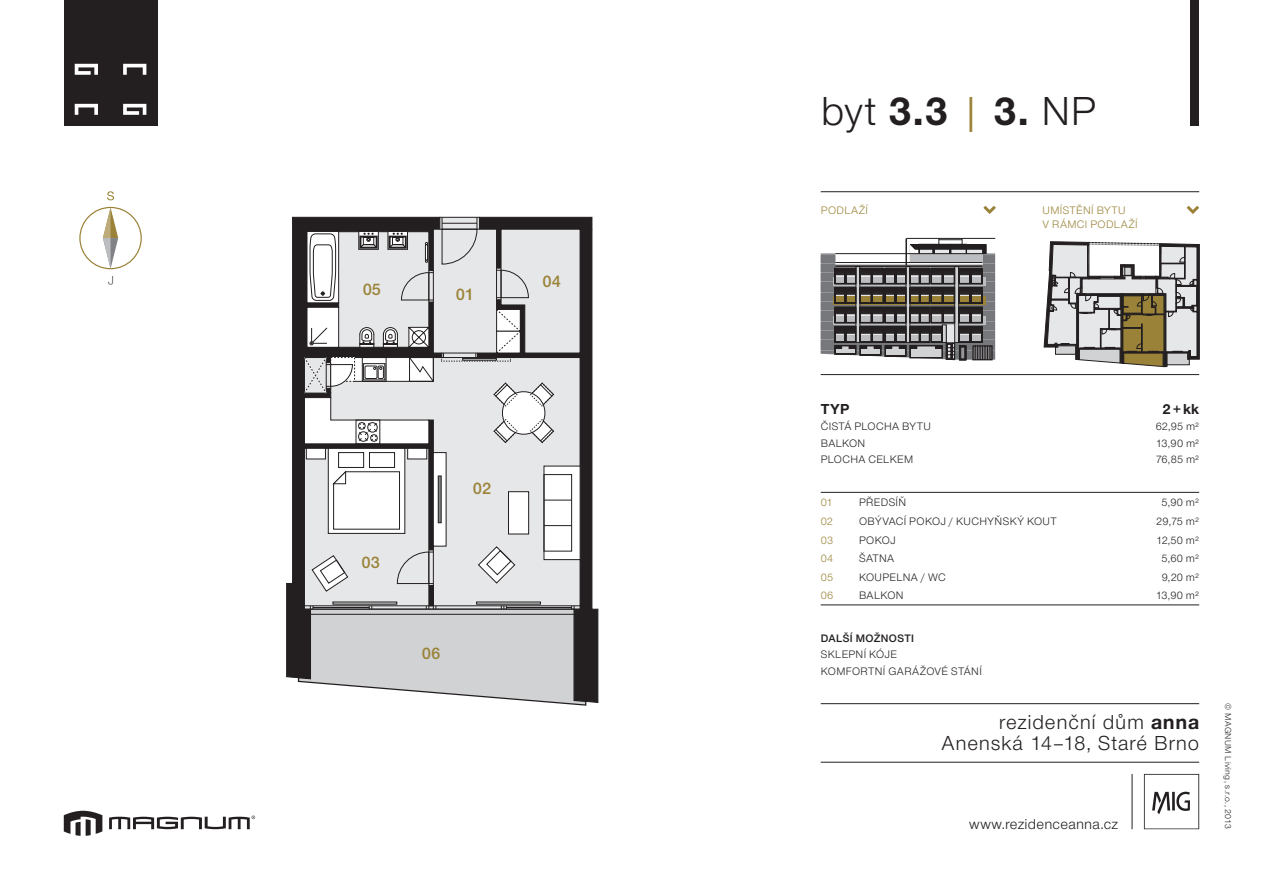
<style>
.page{position:relative;width:1263px;height:893px;background:#fff}
.page>*{position:absolute;margin:0;border:0;box-sizing:border-box;transform-origin:0 0}
.t1{font:42px "Nimbus Sans Novus TOT";color:#231f20}
.t2{font:21px/21px "Nimbus Sans Novus TOT";letter-spacing:.035em;color:#231f20;text-align:right}
.t3{font:17.25px "Nimbus Sans Novus TOT Sem Bol";color:#9a8338}
.t4{font:15px "Nimbus Sans Novus TOT";letter-spacing:.015em;color:#231f20}
.t5{font:700 15px "Nimbus Sans Novus TOT";color:#231f20}
.t6{font:11.25px/16.5px "Nimbus Sans Novus TOT";letter-spacing:.03em;color:#231f20}
.t7{font:11.25px/13.5px "Nimbus Sans Novus TOT";letter-spacing:.035em;color:#9a8338}
.t8{font:11.25px "Nimbus Sans Novus TOT Sem Bol";letter-spacing:.035em;color:#231f20}
.t9{font:9px "Nimbus Sans Novus TOT";letter-spacing:.045em;color:#231f20}
.s1{font-weight:700}
.s2{color:#9a8338}
</style>
<div class="page">
<svg style="left:109px;top:816px;width:146px;height:13px"></svg>
<svg style="left:64px;top:811px;width:38px;height:25px"></svg>
<div style="left:64px;top:0;width:93px;height:125px;background:#231f20"></div>
<svg style="left:123px;top:104px;width:23px;height:11px"></svg>
<svg style="left:123px;top:64px;width:23px;height:11px"></svg>
<svg style="left:75px;top:64px;width:23px;height:11px"></svg>
<svg style="left:75px;top:104px;width:23px;height:11px"></svg>
<div style="left:1191px;top:0;width:8px;height:125px;background:#231f20"></div>
<hr style="left:821px;top:762px;width:378px;height:1px;background:#231f20">
<svg style="left:1144px;top:774px;width:55px;height:55px"></svg>
<hr style="left:1132px;top:774px;width:1px;height:55px;background:#231f20">
<hr style="left:821px;top:703px;width:378px;height:1px;background:#231f20">
<svg style="left:108px;top:276px;width:5px;height:9px"></svg>
<svg style="left:107px;top:191px;width:7px;height:9px"></svg>
<svg style="left:103px;top:207px;width:15px;height:62px"></svg>
<hr style="left:821px;top:191px;width:378px;height:1px;background:#231f20">
<hr style="left:821px;top:374px;width:378px;height:1px;background:#231f20">
<svg style="left:821px;top:238px;width:174px;height:122px"></svg>
<svg style="left:1044px;top:242px;width:155px;height:125px"></svg>
<svg style="left:983px;top:206px;width:13px;height:8px"></svg>
<svg style="left:1186px;top:206px;width:13px;height:8px"></svg>
<div style="left:442px;top:265px;width:35px;height:340px;background:#e6e7e9"></div>
<svg style="left:286px;top:217px;width:156px;height:461px"></svg>
<hr style="left:429px;top:585px;width:4px;height:21px;background:#231f20">
<div style="left:428px;top:585px;width:6px;height:21px;border:1px solid #231f20"></div>
<svg style="left:477px;top:217px;width:121px;height:486px"></svg>
<hr style="left:440px;top:217px;width:39px;height:1px;background:#231f20">
<hr style="left:440px;top:229px;width:39px;height:1px;background:#231f20">
<svg style="left:441px;top:217px;width:37px;height:48px"></svg>
<hr style="left:442px;top:223px;width:35px;height:1px;background:#231f20">
<hr style="left:496px;top:268px;width:1px;height:32px;background:#231f20">
<hr style="left:501px;top:268px;width:1px;height:32px;background:#231f20">
<svg style="left:497px;top:270px;width:32px;height:28px"></svg>
<hr style="left:428px;top:550px;width:1px;height:35px;background:#231f20">
<hr style="left:433px;top:550px;width:1px;height:35px;background:#231f20">
<svg style="left:397px;top:551px;width:36px;height:33px"></svg>
<hr style="left:304px;top:605px;width:276px;height:1px;background:#231f20">
<svg style="left:297px;top:606px;width:290px;height:100px"></svg>
<hr style="left:310px;top:614px;width:264px;height:1px;background:#231f20">
<svg style="left:441px;top:309px;width:80px;height:53px"></svg>
<div style="left:328px;top:448px;width:77px;height:85px;background:#fff"></div>
<div style="left:328px;top:448px;width:77px;height:86px;border:1px solid #231f20"></div>
<div style="left:338px;top:452px;width:26px;height:16px;border:1px solid #231f20"></div>
<div style="left:369px;top:452px;width:26px;height:16px;border:1px solid #231f20"></div>
<svg style="left:332px;top:471px;width:68px;height:59px"></svg>
<div style="left:306px;top:448px;width:19px;height:11px;background:#fff"></div>
<div style="left:306px;top:448px;width:20px;height:11px;border:1px solid #231f20"></div>
<div style="left:408px;top:448px;width:19px;height:11px;background:#fff"></div>
<div style="left:407px;top:448px;width:20px;height:11px;border:1px solid #231f20"></div>
<svg style="left:311px;top:555px;width:37px;height:37px"></svg>
<div style="left:508px;top:492px;width:21px;height:42px;background:#fff"></div>
<div style="left:508px;top:491px;width:21px;height:43px;border:1px solid #231f20"></div>
<div style="left:544px;top:466px;width:36px;height:94px;background:#fff"></div>
<div style="left:544px;top:474px;width:28px;height:77px;border:1px solid #231f20"></div>
<svg style="left:544px;top:525px;width:28px;height:1px"></svg>
<svg style="left:544px;top:500px;width:28px;height:1px"></svg>
<svg style="left:493px;top:382px;width:61px;height:61px"></svg>
<svg style="left:478px;top:546px;width:37px;height:38px"></svg>
<svg style="left:435px;top:454px;width:9px;height:90px"></svg>
<div style="left:433px;top:452px;width:13px;height:94px;border:1px solid #231f20"></div>
<div style="left:438px;top:476px;width:3px;height:47px;border:1px solid #231f20"></div>
<svg style="left:304px;top:231px;width:130px;height:213px"></svg>
<hr style="left:821px;top:492px;width:378px;height:1px;background:#231f20">
<hr style="left:821px;top:604px;width:378px;height:1px;background:#231f20">
<h3 class="t3" style="left:363px;top:284px;width:20px">05</h3>
<h3 class="t3" style="left:456px;top:288px;width:19px">01</h3>
<h3 class="t3" style="left:542px;top:276px;width:20px">04</h3>
<h3 class="t3" style="left:361px;top:556px;width:20px">03</h3>
<h3 class="t3" style="left:473px;top:482px;width:20px">02</h3>
<h3 class="t3" style="left:422px;top:647px;width:20px">06</h3>
<h1 class="t1" style="left:821px;top:96px;width:277px">byt <span class="s1">3.3</span> <span class="s2">|</span> <span class="s1">3.</span> NP</h1>
<p class="t7" style="left:821px;top:205px;width:49px">PODLAŽÍ</p>
<p class="t7" style="left:1042px;top:205px;width:97px">UMÍSTĚNÍ BYTU<br>V RÁMCI PODLAŽÍ</p>
<h3 class="t5" style="left:821px;top:400px;width:30px">TYP</h3>
<h3 class="t5" style="left:1162px;top:400px;width:38px">2 + kk</h3>
<p class="t6" style="left:821px;top:419px;width:112px">ČISTÁ PLOCHA BYTU</p>
<p class="t6" style="left:1156px;top:419px;width:45px">62,95 m²</p>
<p class="t6" style="left:821px;top:436px;width:46px">BALKON</p>
<p class="t6" style="left:1156px;top:436px;width:45px">13,90 m²</p>
<p class="t6" style="left:821px;top:452px;width:94px">PLOCHA CELKEM</p>
<p class="t6" style="left:1156px;top:452px;width:45px">76,85 m²</p>
<p class="t7" style="left:821px;top:496px;width:14px">01</p>
<p class="t6" style="left:859px;top:495px;width:49px">PŘEDSÍŇ</p>
<p class="t6" style="left:1161px;top:495px;width:39px">5,90 m²</p>
<p class="t7" style="left:821px;top:516px;width:14px">02</p>
<p class="t6" style="left:859px;top:514px;width:199px">OBÝVACÍ POKOJ / KUCHYŇSKÝ KOUT</p>
<p class="t6" style="left:1156px;top:514px;width:44px">29,75 m²</p>
<p class="t7" style="left:821px;top:534px;width:14px">03</p>
<p class="t6" style="left:859px;top:533px;width:38px">POKOJ</p>
<p class="t6" style="left:1156px;top:533px;width:45px">12,50 m²</p>
<p class="t7" style="left:821px;top:553px;width:14px">04</p>
<p class="t6" style="left:859px;top:551px;width:37px">ŠATNA</p>
<p class="t6" style="left:1162px;top:551px;width:39px">5,60 m²</p>
<p class="t7" style="left:821px;top:571px;width:14px">05</p>
<p class="t6" style="left:859px;top:570px;width:88px">KOUPELNA / WC</p>
<p class="t6" style="left:1162px;top:570px;width:39px">9,20 m²</p>
<p class="t7" style="left:821px;top:590px;width:14px">06</p>
<p class="t6" style="left:859px;top:588px;width:46px">BALKON</p>
<p class="t6" style="left:1156px;top:588px;width:45px">13,90 m²</p>
<p class="t8" style="left:821px;top:634px;width:95px">DALŠÍ MOŽNOSTI</p>
<p class="t6" style="left:821px;top:647px;width:163px">SKLEPNÍ KÓJE<br>KOMFORTNÍ GARÁŽOVÉ STÁNÍ</p>
<h2 class="t2" style="left:941px;top:714px;width:259px">rezidenční dům <span class="s1">anna<br></span>Anenská 14–18, Staré Brno</h2>
<h3 class="t4" style="left:969px;top:819px;width:150px">www.rezidenceanna.cz</h3>
<p class="t9" style="left:1231px;top:703px;width:127px;rotate:90deg">© MAGNUM Living, s.r.o., 2013</p>
</div>
